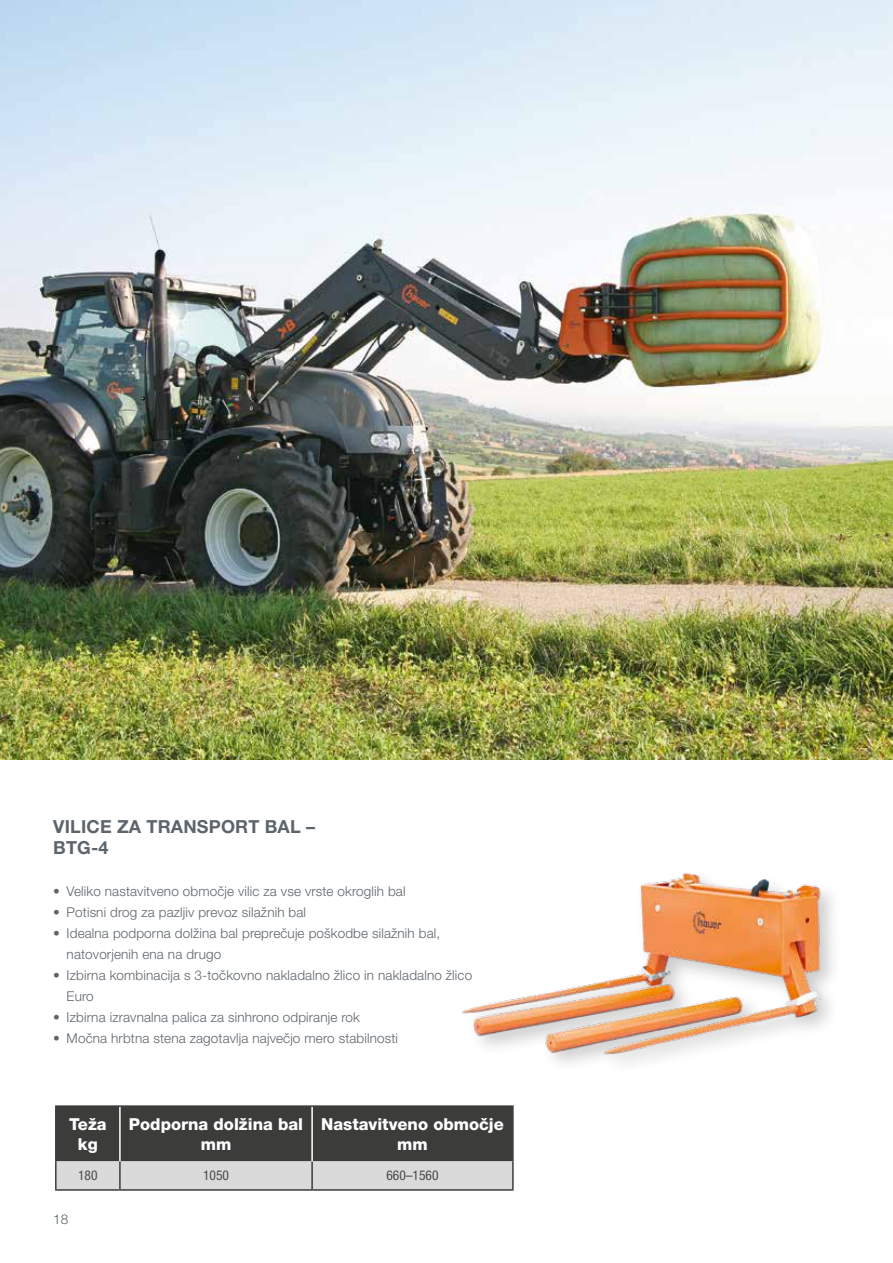
<style>
.page{position:relative;width:893px;height:1263px;background:#fff}
.page>*{position:absolute;margin:0;border:0;box-sizing:border-box;transform-origin:0 0}
.t1{font:700 18px/21px "Helvetica Neue LT Pro";letter-spacing:.01em;color:#5d656c}
.t2{font:800 16.5px/19.8px "Helvetica Neue LT Pro";color:#fff;text-align:center}
.t3{font:300 13.5px/21px "Helvetica Neue LT Pro";letter-spacing:.01em;color:#5d656c}
.t4{font:condensed 13.5px "Helvetica Neue LT Pro";color:#4a4a49}
</style>
<div class="page">
<img style="left:0;top:0;width:893px;height:759px">
<img style="left:462px;top:873px;width:371px;height:191px">
<svg style="left:57px;top:1107px;width:455px;height:82px;background:#717171"></svg>
<hr style="left:119px;top:1107px;width:2px;height:54px;background:#fff">
<hr style="left:55px;top:1105px;width:65px;height:2px;background:#3c3c3b">
<hr style="left:120px;top:1105px;width:192px;height:2px;background:#3c3c3b">
<hr style="left:55px;top:1161px;width:2px;height:28px;background:#3c3c3b">
<hr style="left:119px;top:1161px;width:2px;height:28px;background:#3c3c3b">
<hr style="left:55px;top:1189px;width:65px;height:2px;background:#3c3c3b">
<hr style="left:120px;top:1189px;width:192px;height:2px;background:#3c3c3b">
<hr style="left:512px;top:1161px;width:2px;height:28px;background:#3c3c3b">
<hr style="left:311px;top:1161px;width:2px;height:28px;background:#3c3c3b">
<hr style="left:312px;top:1189px;width:202px;height:2px;background:#3c3c3b">
<hr style="left:311px;top:1107px;width:2px;height:54px;background:#fff">
<hr style="left:312px;top:1105px;width:202px;height:2px;background:#3c3c3b">
<hr style="left:512px;top:1107px;width:2px;height:54px;background:#3c3c3b">
<hr style="left:55px;top:1107px;width:2px;height:54px;background:#3c3c3b">
<h1 class="t1" style="left:53px;top:815px;width:263px">VILICE ZA TRANSPORT BAL –<br>BTG-4</h1>
<p class="t3" style="left:53px;top:880px;width:354px">• Veliko nastavitveno območje vilic za vse vrste okroglih bal</p>
<p class="t3" style="left:53px;top:901px;width:254px">• Potisni drog za pazljiv prevoz silažnih bal</p>
<p class="t3" style="left:67px;top:922px;width:375px;text-indent:-14px">• Idealna podporna dolžina bal preprečuje poškodbe silažnih bal, natovorjenih ena na drugo</p>
<p class="t3" style="left:67px;top:964px;width:407px;text-indent:-14px">• Izbirna kombinacija s 3-točkovno nakladalno žlico in nakladalno žlico<br>Euro</p>
<p class="t3" style="left:53px;top:1006px;width:308px">• Izbirna izravnalna palica za sinhrono odpiranje rok</p>
<p class="t3" style="left:53px;top:1027px;width:346px">• Močna hrbtna stena zagotavlja največjo mero stabilnosti</p>
<p class="t2" style="left:69px;top:1114px;width:39px">Teža kg</p>
<p class="t2" style="left:129px;top:1114px;width:176px">Podporna dolžina bal mm</p>
<p class="t2" style="left:321px;top:1114px;width:184px">Nastavitveno območje mm</p>
<p class="t4" style="left:78px;top:1167px;width:21px">180</p>
<p class="t4" style="left:203px;top:1167px;width:27px">1050</p>
<p class="t4" style="left:386px;top:1167px;width:54px">660–1560</p>
<p class="t3" style="left:53px;top:1208px;width:17px">18</p>
</div>
